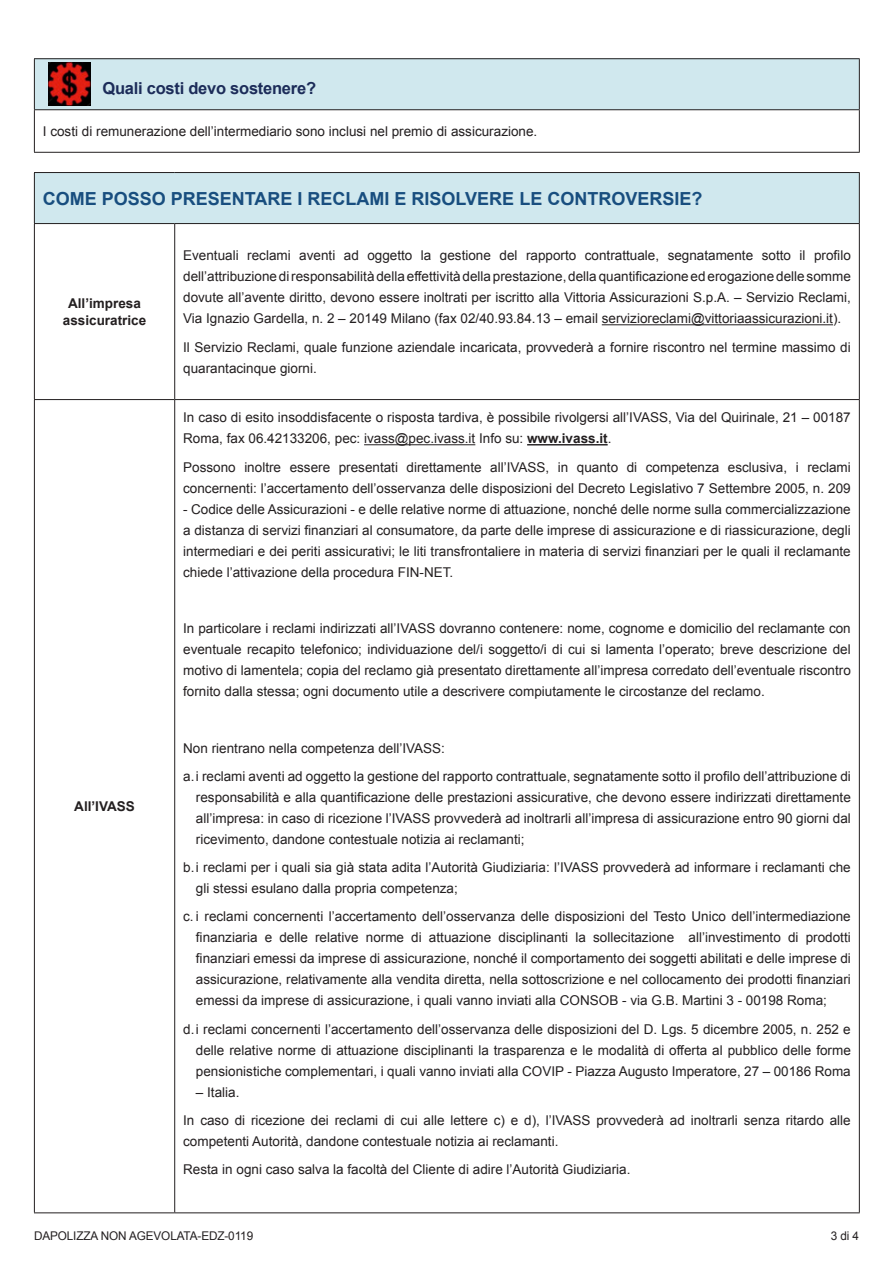
<style>
.page{position:relative;width:893px;height:1263px;background:#fff}
.page>*{position:absolute;margin:0;border:0;box-sizing:border-box;transform-origin:0 0}
.t1{font:700 18px "Arial";color:#184e7f}
.t2{font:700 16.5px "Arial";letter-spacing:-.015em;color:#1c2c59}
.t3{font:13.5px/21px "Arial";color:#231f20}
.t4{font:700 13.5px/17.2px "Arial";color:#231f20;text-align:center}
.t5{font:12px "Arial";letter-spacing:-.01em;color:#231f20}
.s1{font-weight:700}
</style>
<div class="page">
<div style="left:34px;top:59px;width:825px;height:51px;background:#d0e8ee"></div>
<hr style="left:34px;top:58px;width:826px;height:1px;background:#231f20">
<hr style="left:34px;top:59px;width:1px;height:50px;background:#231f20">
<hr style="left:859px;top:59px;width:1px;height:50px;background:#231f20">
<hr style="left:34px;top:109px;width:826px;height:1px;background:#231f20">
<hr style="left:34px;top:110px;width:1px;height:42px;background:#231f20">
<hr style="left:859px;top:110px;width:1px;height:42px;background:#231f20">
<hr style="left:34px;top:152px;width:826px;height:1px;background:#231f20">
<img style="left:48px;top:63px;width:43px;height:42px">
<div style="left:34px;top:173px;width:825px;height:51px;background:#d0e8ee"></div>
<hr style="left:34px;top:172px;width:141px;height:1px;background:#231f20">
<hr style="left:34px;top:173px;width:1px;height:50px;background:#231f20">
<hr style="left:175px;top:172px;width:685px;height:1px;background:#231f20">
<hr style="left:859px;top:173px;width:1px;height:50px;background:#231f20">
<hr style="left:34px;top:223px;width:141px;height:1px;background:#231f20">
<hr style="left:34px;top:224px;width:1px;height:175px;background:#231f20">
<hr style="left:175px;top:223px;width:685px;height:1px;background:#231f20">
<hr style="left:174px;top:224px;width:1px;height:175px;background:#231f20">
<hr style="left:859px;top:224px;width:1px;height:175px;background:#231f20">
<hr style="left:34px;top:399px;width:141px;height:1px;background:#231f20">
<hr style="left:34px;top:400px;width:1px;height:812px;background:#231f20">
<hr style="left:175px;top:399px;width:685px;height:1px;background:#231f20">
<hr style="left:174px;top:400px;width:1px;height:812px;background:#231f20">
<hr style="left:859px;top:400px;width:1px;height:812px;background:#231f20">
<hr style="left:34px;top:1212px;width:141px;height:1px;background:#231f20">
<hr style="left:175px;top:1212px;width:685px;height:1px;background:#231f20">
<hr style="left:602px;top:324px;width:231px;height:1px;background:#231f20">
<hr style="left:364px;top:444px;width:111px;height:1px;background:#231f20">
<hr style="left:527px;top:444px;width:81px;height:1px;background:#231f20">
<p class="t2" style="left:102px;top:77px;width:215px">Quali costi devo sostenere?</p>
<p class="t3" style="left:43px;top:121px;width:496px">I costi di remunerazione dell’intermediario sono inclusi nel premio di assicurazione.</p>
<h1 class="t1" style="left:43px;top:186px;width:661px">COME POSSO PRESENTARE I RECLAMI E RISOLVERE LE CONTROVERSIE?</h1>
<p class="t4" style="left:63px;top:295px;width:85px">All’impresa assicuratrice</p>
<p class="t4" style="left:74px;top:798px;width:62px">All’IVASS</p>
<p class="t3" style="left:183px;top:245px;width:669px;text-align:justify">Eventuali reclami aventi ad oggetto la gestione del rapporto contrattuale, segnatamente sotto il profilo dell’attribuzione di responsabilità della effettività della prestazione, della quantificazione ed erogazione delle somme dovute all’avente diritto, devono essere inoltrati per iscritto alla Vittoria Assicurazioni S.p.A. – Servizio Reclami, Via Ignazio Gardella, n. 2 – 20149 Milano (fax 02/40.93.84.13 – email servizioreclami@vittoriaassicurazioni.it).</p>
<p class="t3" style="left:183px;top:336px;width:669px">Il Servizio Reclami, quale funzione aziendale incaricata, provvederà a fornire riscontro nel termine massimo di quarantacinque giorni.</p>
<p class="t3" style="left:183px;top:407px;width:669px">In caso di esito insoddisfacente o risposta tardiva, è possibile rivolgersi all’IVASS, Via del Quirinale, 21 – 00187<br>Roma, fax 06.42133206, pec: ivass@pec.ivass.it Info su: <span class="s1">www.ivass.it</span>.</p>
<p class="t3" style="left:183px;top:456px;width:669px">Possono inoltre essere presentati direttamente all’IVASS, in quanto di competenza esclusiva, i reclami concernenti: l’accertamento dell’osservanza delle disposizioni del Decreto Legislativo 7 Settembre 2005, n. 209</p>
<p class="t3" style="left:183px;top:498px;width:669px;text-align:justify">- Codice delle Assicurazioni - e delle relative norme di attuazione, nonché delle norme sulla commercializzazione a distanza di servizi finanziari al consumatore, da parte delle imprese di assicurazione e di riassicurazione, degli intermediari e dei periti assicurativi; le liti transfrontaliere in materia di servizi finanziari per le quali il reclamante chiede l’attivazione della procedura FIN-NET.</p>
<p class="t3" style="left:183px;top:618px;width:669px;text-align:justify">In particolare i reclami indirizzati all’IVASS dovranno contenere: nome, cognome e domicilio del reclamante con eventuale recapito telefonico; individuazione del/i soggetto/i di cui si lamenta l’operato; breve descrizione del motivo di lamentela; copia del reclamo già presentato direttamente all’impresa corredato dell’eventuale riscontro fornito dalla stessa; ogni documento utile a descrivere compiutamente le circostanze del reclamo.</p>
<p class="t3" style="left:183px;top:734px;width:669px;line-height:28.2px">Non rientrano nella competenza dell’IVASS:<br>a.i reclami aventi ad oggetto la gestione del rapporto contrattuale, segnatamente sotto il profilo dell’attribuzione di</p>
<p class="t3" style="left:196px;top:787px;width:656px;text-align:justify">responsabilità e alla quantificazione delle prestazioni assicurative, che devono essere indirizzati direttamente all’impresa: in caso di ricezione l’IVASS provvederà ad inoltrarli all’impresa di assicurazione entro 90 giorni dal ricevimento, dandone contestuale notizia ai reclamanti;</p>
<p class="t3" style="left:196px;top:857px;width:656px;text-indent:-13px">b.i reclami per i quali sia già stata adita l’Autorità Giudiziaria: l’IVASS provvederà ad informare i reclamanti che gli stessi esulano dalla propria competenza;</p>
<p class="t3" style="left:196px;top:906px;width:656px;text-align:justify;text-indent:-13px">c. i reclami concernenti l’accertamento dell’osservanza delle disposizioni del Testo Unico dell’intermediazione finanziaria e delle relative norme di attuazione disciplinanti la sollecitazione all’investimento di prodotti finanziari emessi da imprese di assicurazione, nonché il comportamento dei soggetti abilitati e delle imprese di assicurazione, relativamente alla vendita diretta, nella sottoscrizione e nel collocamento dei prodotti finanziari emessi da imprese di assicurazione, i quali vanno inviati alla CONSOB - via G.B. Martini 3 - 00198 Roma;</p>
<p class="t3" style="left:196px;top:1018px;width:656px;text-align:justify;text-indent:-13px">d.i reclami concernenti l’accertamento dell’osservanza delle disposizioni del D. Lgs. 5 dicembre 2005, n. 252 e delle relative norme di attuazione disciplinanti la trasparenza e le modalità di offerta al pubblico delle forme pensionistiche complementari, i quali vanno inviati alla COVIP - Piazza Augusto Imperatore, 27 – 00186 Roma</p>
<p class="t3" style="left:183px;top:1078px;width:669px;line-height:28.2px;text-indent:13px">– Italia.<br>In caso di ricezione dei reclami di cui alle lettere c) e d), l’IVASS provvederà ad inoltrarli senza ritardo alle</p>
<p class="t3" style="left:183px;top:1127px;width:449px;line-height:28.2px">competenti Autorità, dandone contestuale notizia ai reclamanti.<br>Resta in ogni caso salva la facoltà del Cliente di adire l’Autorità Giudiziaria.</p>
<p class="t5" style="left:34px;top:1228px;width:221px">DAPOLIZZA NON AGEVOLATA-EDZ-0119</p>
<p class="t5" style="left:831px;top:1228px;width:30px">3 di 4</p>
</div>
